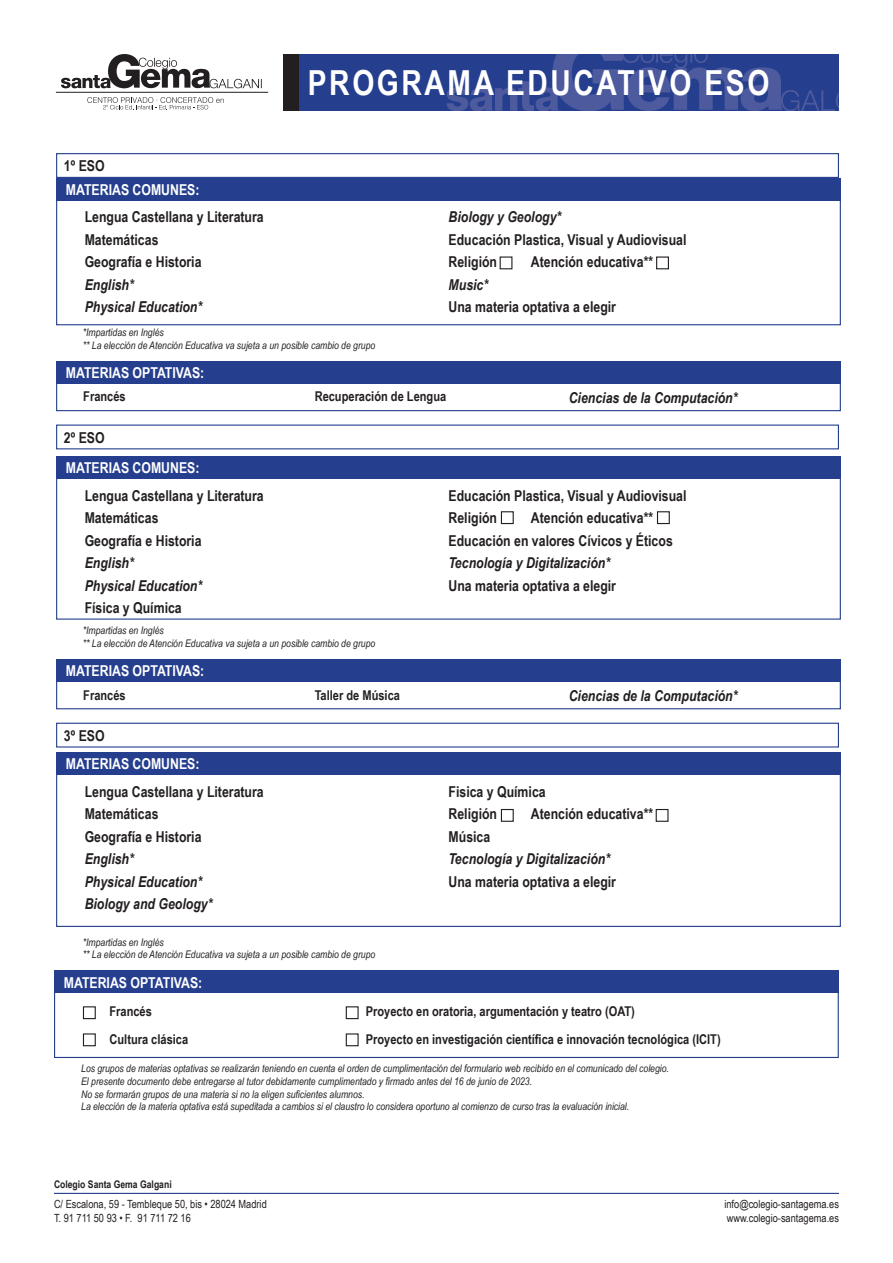
<style>
.page{position:relative;width:893px;height:1263px;background:#fff}
.page>*{position:absolute;margin:0;border:0;box-sizing:border-box;transform-origin:0 0}
.t1{font:700 34.5px "Arial Narrow";letter-spacing:.075em;color:#fff}
.t2{font:700 15px "Arial Narrow";color:#231f20}
.t3{font:italic 700 15px "Arial Narrow";color:#231f20}
.t4{font:700 15px "Arial Narrow";color:#fff}
.t5{font:700 13.5px "Arial Narrow";color:#231f20}
.t6{font:11.25px "Arial Narrow";color:#231f20}
.t7{font:italic 10.5px "Arial Narrow";color:#231f20}
.t8{font:700 10.5px "Arial Narrow";color:#231f20}
</style>
<div class="page">
<hr style="left:54px;top:1193px;width:785px;height:1px;background:#253f8e">
<div style="left:299px;top:54px;width:540px;height:56px;background:#253f8e"></div>
<svg style="left:446px;top:54px;width:393px;height:56px"></svg>
<div style="left:283px;top:54px;width:16px;height:56px;background:#231f20"></div>
<svg style="left:61px;top:54px;width:201px;height:34px"></svg>
<svg style="left:87px;top:97px;width:137px;height:13px"></svg>
<hr style="left:56px;top:92px;width:212px;height:1px;background:#231f20">
<div style="left:56px;top:153px;width:783px;height:25px;border:1px solid #253f8e"></div>
<div style="left:57px;top:178px;width:784px;height:22px;background:#253f8e"></div>
<div style="left:56px;top:178px;width:785px;height:147px;border:1px solid #253f8e"></div>
<div style="left:500px;top:256px;width:12px;height:13px;border:1px solid #231f20"></div>
<div style="left:656px;top:256px;width:13px;height:13px;border:1px solid #231f20"></div>
<div style="left:56px;top:361px;width:785px;height:22px;background:#253f8e"></div>
<div style="left:56px;top:361px;width:785px;height:50px;border:1px solid #253f8e"></div>
<div style="left:56px;top:660px;width:785px;height:22px;background:#253f8e"></div>
<div style="left:56px;top:660px;width:785px;height:49px;border:1px solid #253f8e"></div>
<div style="left:54px;top:971px;width:785px;height:22px;background:#253f8e"></div>
<div style="left:54px;top:971px;width:785px;height:87px;border:1px solid #253f8e"></div>
<div style="left:83px;top:1006px;width:13px;height:13px;border:1px solid #231f20"></div>
<div style="left:83px;top:1033px;width:13px;height:13px;border:1px solid #231f20"></div>
<div style="left:346px;top:1006px;width:13px;height:13px;border:1px solid #231f20"></div>
<div style="left:346px;top:1033px;width:13px;height:13px;border:1px solid #231f20"></div>
<div style="left:57px;top:456px;width:784px;height:22px;background:#253f8e"></div>
<div style="left:56px;top:456px;width:785px;height:164px;border:1px solid #253f8e"></div>
<div style="left:501px;top:511px;width:13px;height:13px;border:1px solid #231f20"></div>
<div style="left:657px;top:511px;width:13px;height:13px;border:1px solid #231f20"></div>
<div style="left:56px;top:723px;width:783px;height:24px;border:1px solid #253f8e"></div>
<div style="left:57px;top:752px;width:784px;height:23px;background:#253f8e"></div>
<div style="left:56px;top:752px;width:785px;height:175px;border:1px solid #253f8e"></div>
<div style="left:501px;top:809px;width:13px;height:13px;border:1px solid #231f20"></div>
<div style="left:656px;top:809px;width:12px;height:13px;border:1px solid #231f20"></div>
<p class="t2" style="left:64px;top:155px;width:42px">1º ESO</p>
<p class="t2" style="left:85px;top:206px;width:181px">Lengua Castellana y Literatura</p>
<p class="t2" style="left:85px;top:228px;width:75px">Matemáticas</p>
<p class="t2" style="left:85px;top:251px;width:118px">Geografía e Historia</p>
<p class="t3" style="left:85px;top:273px;width:51px">English*</p>
<p class="t3" style="left:85px;top:296px;width:119px">Physical Education*</p>
<p class="t4" style="left:66px;top:178px;width:135px">MATERIAS COMUNES:</p>
<p class="t1" style="left:308px;top:56px;width:463px">PROGRAMA EDUCATIVO ESO</p>
<p class="t3" style="left:449px;top:206px;width:114px">Biology y Geology*</p>
<p class="t2" style="left:449px;top:228px;width:239px">Educación Plastica, Visual y Audiovisual</p>
<p class="t2" style="left:449px;top:251px;width:50px">Religión</p>
<p class="t2" style="left:531px;top:251px;width:124px">Atención educativa**</p>
<p class="t3" style="left:449px;top:273px;width:41px">Music*</p>
<p class="t2" style="left:449px;top:296px;width:169px">Una materia optativa a elegir</p>
<p class="t7" style="left:83px;top:325px;width:82px">*Impartidas en Inglés</p>
<p class="t7" style="left:83px;top:338px;width:294px">** La elección de Atención Educativa va sujeta a un posible cambio de grupo</p>
<p class="t4" style="left:66px;top:362px;width:140px">MATERIAS OPTATIVAS:</p>
<p class="t5" style="left:83px;top:386px;width:44px">Francés</p>
<p class="t5" style="left:315px;top:386px;width:133px">Recuperación de Lengua</p>
<p class="t3" style="left:569px;top:386px;width:170px">Ciencias de la Computación*</p>
<p class="t2" style="left:64px;top:426px;width:42px">2º ESO</p>
<p class="t4" style="left:66px;top:456px;width:135px">MATERIAS COMUNES:</p>
<p class="t2" style="left:85px;top:484px;width:181px">Lengua Castellana y Literatura</p>
<p class="t2" style="left:85px;top:507px;width:75px">Matemáticas</p>
<p class="t2" style="left:85px;top:529px;width:118px">Geografía e Historia</p>
<p class="t3" style="left:85px;top:552px;width:51px">English*</p>
<p class="t3" style="left:85px;top:574px;width:119px">Physical Education*</p>
<p class="t2" style="left:85px;top:597px;width:99px">Física y Química</p>
<p class="t7" style="left:83px;top:623px;width:82px">*Impartidas en Inglés</p>
<p class="t7" style="left:83px;top:636px;width:294px">** La elección de Atención Educativa va sujeta a un posible cambio de grupo</p>
<p class="t2" style="left:449px;top:484px;width:239px">Educación Plastica, Visual y Audiovisual</p>
<p class="t2" style="left:449px;top:507px;width:50px">Religión</p>
<p class="t2" style="left:531px;top:507px;width:124px">Atención educativa**</p>
<p class="t2" style="left:449px;top:529px;width:226px">Educación en valores Cívicos y Éticos</p>
<p class="t3" style="left:449px;top:552px;width:163px">Tecnología y Digitalización*</p>
<p class="t2" style="left:449px;top:574px;width:169px">Una materia optativa a elegir</p>
<p class="t4" style="left:66px;top:660px;width:140px">MATERIAS OPTATIVAS:</p>
<p class="t5" style="left:83px;top:684px;width:44px">Francés</p>
<p class="t5" style="left:315px;top:684px;width:87px">Taller de Música</p>
<p class="t3" style="left:569px;top:684px;width:170px">Ciencias de la Computación*</p>
<p class="t2" style="left:64px;top:724px;width:42px">3º ESO</p>
<p class="t4" style="left:66px;top:753px;width:135px">MATERIAS COMUNES:</p>
<p class="t2" style="left:85px;top:780px;width:181px">Lengua Castellana y Literatura</p>
<p class="t2" style="left:85px;top:803px;width:75px">Matemáticas</p>
<p class="t2" style="left:85px;top:825px;width:118px">Geografía e Historia</p>
<p class="t3" style="left:85px;top:848px;width:51px">English*</p>
<p class="t3" style="left:85px;top:870px;width:119px">Physical Education*</p>
<p class="t3" style="left:85px;top:893px;width:129px">Biology and Geology*</p>
<p class="t7" style="left:83px;top:934px;width:82px">*Impartidas en Inglés</p>
<p class="t7" style="left:83px;top:947px;width:294px">** La elección de Atención Educativa va sujeta a un posible cambio de grupo</p>
<p class="t2" style="left:449px;top:780px;width:99px">Fisica y Química</p>
<p class="t2" style="left:449px;top:803px;width:50px">Religión</p>
<p class="t2" style="left:531px;top:803px;width:124px">Atención educativa**</p>
<p class="t2" style="left:449px;top:825px;width:43px">Música</p>
<p class="t3" style="left:449px;top:848px;width:163px">Tecnología y Digitalización*</p>
<p class="t2" style="left:449px;top:870px;width:169px">Una materia optativa a elegir</p>
<p class="t4" style="left:64px;top:971px;width:140px">MATERIAS OPTATIVAS:</p>
<p class="t5" style="left:109px;top:1001px;width:44px">Francés</p>
<p class="t5" style="left:109px;top:1029px;width:80px">Cultura clásica</p>
<p class="t7" style="left:81px;top:1061px;width:589px">Los grupos de materias optativas se realizarán teniendo en cuenta el orden de cumplimentación del formulario web recibido en el comunicado del colegio.</p>
<p class="t7" style="left:81px;top:1074px;width:452px">El presente documento debe entregarse al tutor debidamente cumplimentado y firmado antes del 16 de junio de 2023.</p>
<p class="t7" style="left:81px;top:1086px;width:285px">No se formarán grupos de una materia si no la eligen suficientes alumnos.</p>
<p class="t7" style="left:81px;top:1099px;width:549px">La elección de la materia optativa está supeditada a cambios si el claustro lo considera oportuno al comienzo de curso tras la evaluación inicial.</p>
<p class="t5" style="left:366px;top:1001px;width:271px">Proyecto en oratoria, argumentación y teatro (OAT)</p>
<p class="t5" style="left:366px;top:1029px;width:356px">Proyecto en investigación científica e innovación tecnológica (ICIT)</p>
<p class="t8" style="left:54px;top:1176px;width:119px">Colegio Santa Gema Galgani</p>
<p class="t6" style="left:54px;top:1196px;width:214px">C/ Escalona, 59 - Tembleque 50, bis • 28024 Madrid</p>
<p class="t6" style="left:54px;top:1210px;width:138px">T. 91 711 50 93 • F. 91 711 72 16</p>
<p class="t6" style="left:724px;top:1196px;width:116px">info@colegio-santagema.es</p>
<p class="t6" style="left:727px;top:1210px;width:114px">www.colegio-santagema.es</p>
</div>
